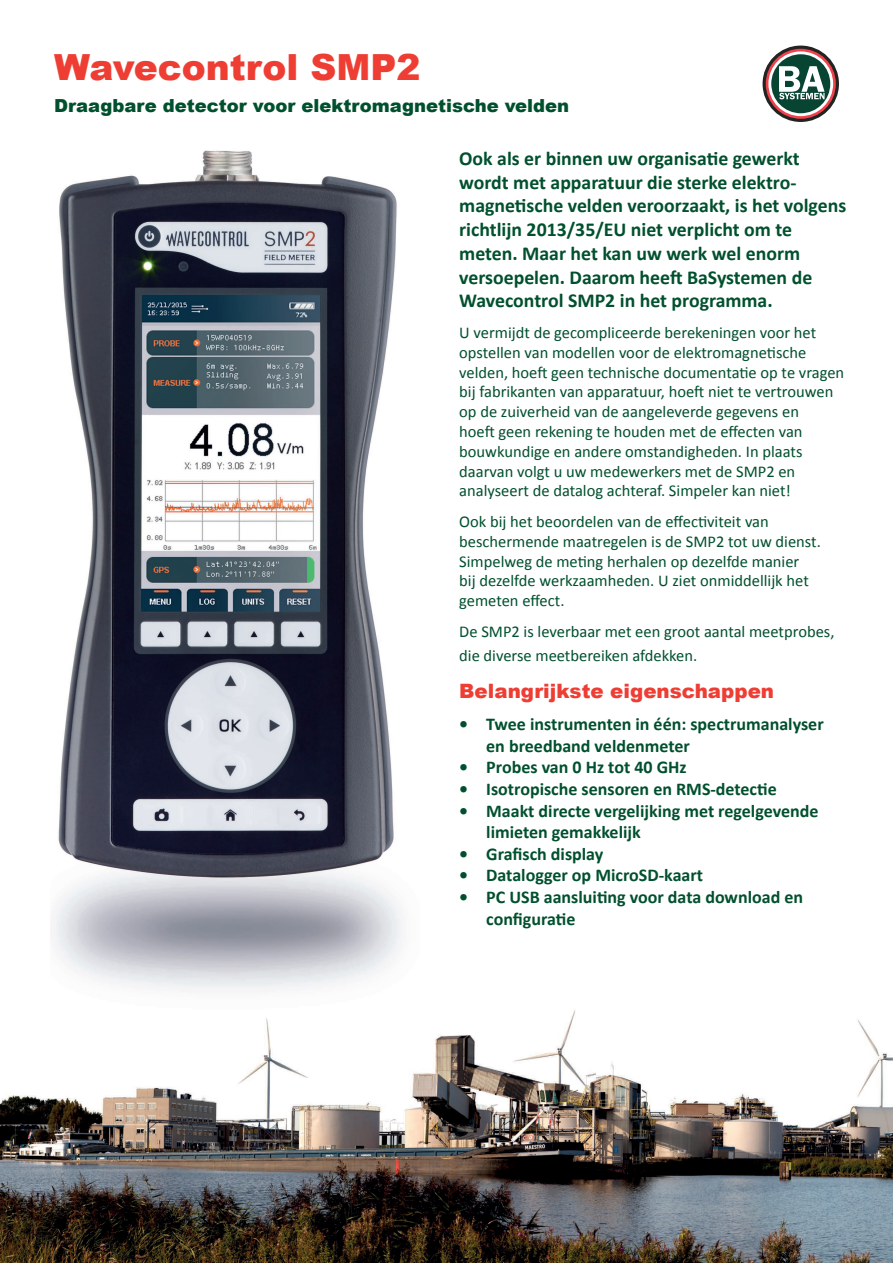
<style>
.page{position:relative;width:893px;height:1263px;background:#fff}
.page>*{position:absolute;margin:0;border:0;box-sizing:border-box;transform-origin:0 0}
.t1{font:900 36px "Arial";color:#ee3e34}
.t2{font:700 19.8px/23.7px "Calibri";color:#00502e}
.t3{font:900 19.8px "Arial";color:#ee3e34}
.t4{font:700 18px/21.6px "Calibri";color:#00502e}
.t5{font:900 18px "Arial";color:#00502e}
.t6{font:16.5px/19.8px "Calibri";color:#00502e}
</style>
<div class="page">
<img style="left:0;top:1010px;width:893px;height:253px">
<svg style="left:763px;top:46px;width:76px;height:76px"></svg>
<svg style="left:766px;top:49px;width:70px;height:70px"></svg>
<svg style="left:768px;top:51px;width:65px;height:65px"></svg>
<div style="left:771px;top:54px;width:59px;height:59px;background:#074432;border-radius:50%"></div>
<svg style="left:779px;top:66px;width:46px;height:33px"></svg>
<img style="left:51px;top:150px;width:353px;height:842px">
<p class="t1" style="left:54px;top:41px;width:368px">Wavecontrol SMP2</p>
<p class="t5" style="left:54px;top:93px;width:517px">Draagbare detector voor elektromagnetische velden</p>
<p class="t2" style="left:459px;top:146px;width:389px">Ook als er binnen uw organisatie gewerkt wordt met apparatuur die sterke elektro&shy;magnetische velden veroorzaakt, is het volgens richtlijn 2013/35/EU niet verplicht om te meten. Maar het kan uw werk wel enorm versoepelen. Daarom heeft BaSystemen de Wavecontrol SMP2 in het programma.</p>
<p class="t6" style="left:459px;top:323px;width:386px">U vermijdt de gecompliceerde berekeningen voor het opstellen van modellen voor de elektromagnetische velden, hoeft geen technische documentatie op te vragen bij fabrikanten van apparatuur, hoeft niet te vertrouwen op de zuiverheid van de aangeleverde gegevens en<br>hoeft geen rekening te houden met de effecten van bouwkundige en andere omstandigheden. In plaats daarvan volgt u uw medewerkers met de SMP2 en analyseert de datalog achteraf. Simpeler kan niet!</p>
<p class="t6" style="left:459px;top:512px;width:363px">Ook bij het beoordelen van de effectiviteit van beschermende maatregelen is de SMP2 tot uw dienst.<br>Simpelweg de meting herhalen op dezelfde manier<br>bij dezelfde werkzaamheden. U ziet onmiddellijk het gemeten effect.</p>
<p class="t6" style="left:459px;top:619px;width:377px;line-height:23.7px">De SMP2 is leverbaar met een groot aantal meetprobes, die diverse meetbereiken afdekken.</p>
<p class="t3" style="left:459px;top:676px;width:316px">Belangrijkste eigenschappen</p>
<p class="t4" style="left:486px;top:713px;width:339px;text-indent:-27px">• Twee instrumenten in één: spectrumanalyser en breedband veldenmeter</p>
<p class="t4" style="left:459px;top:756px;width:229px">• Probes van 0 Hz tot 40 GHz</p>
<p class="t4" style="left:459px;top:778px;width:319px">• Isotropische sensoren en RMS-detectie</p>
<p class="t4" style="left:486px;top:800px;width:334px;text-indent:-27px">• Maakt directe vergelijking met regelgevende limieten gemakkelijk</p>
<p class="t4" style="left:459px;top:843px;width:146px">• Grafisch display</p>
<p class="t4" style="left:459px;top:864px;width:245px">• Datalogger op MicroSD-kaart</p>
<p class="t4" style="left:486px;top:886px;width:318px;text-indent:-27px">• PC USB aansluiting voor data download en configuratie</p>
</div>
